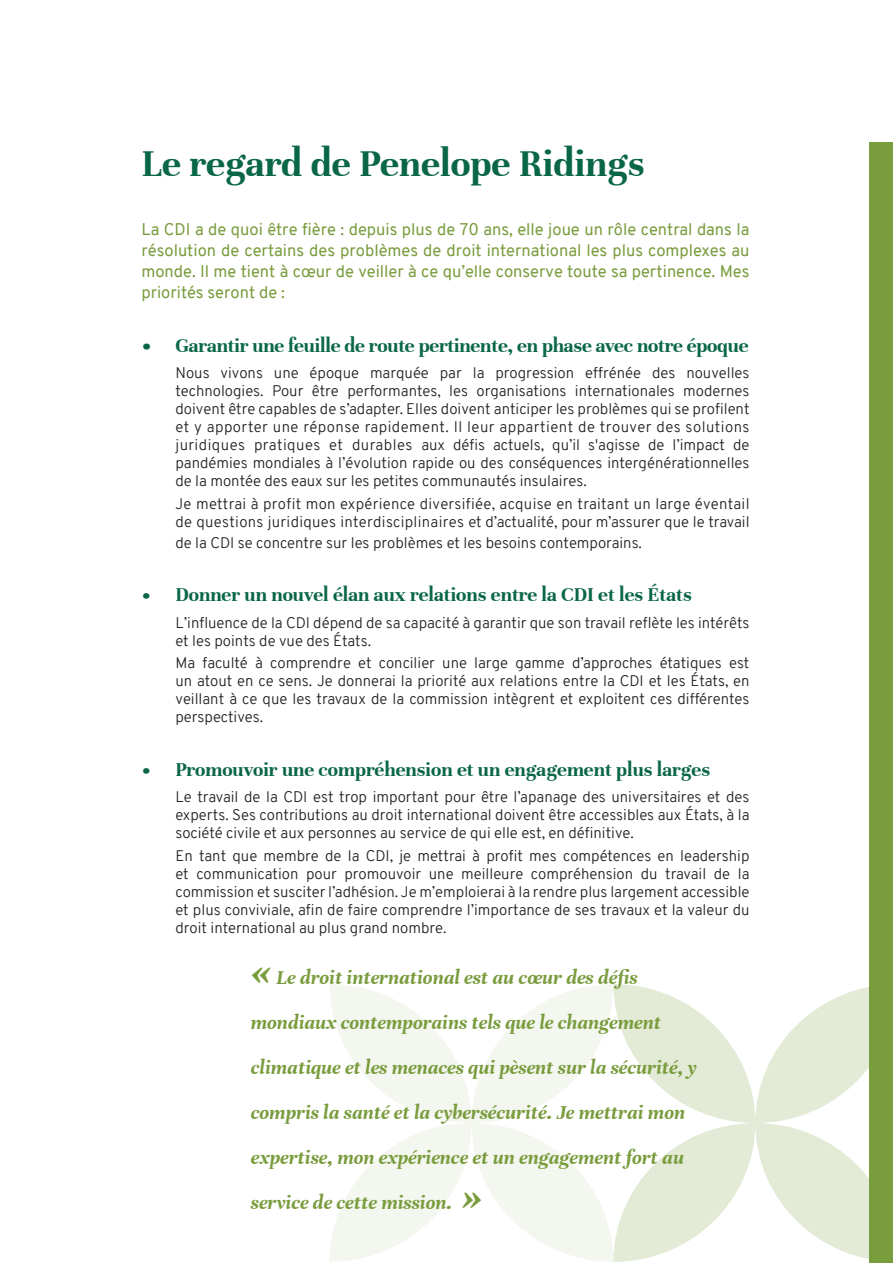
<style>
.page{position:relative;width:893px;height:1263px;background:#fff}
.page>*{position:absolute;margin:0;border:0;box-sizing:border-box;transform-origin:0 0}
.t1{font:700 40.5px "Unna";color:#096646}
.t2{font:italic 700 21px/45px "Unna";color:#799c3d}
.t3{font:700 21px "Unna";color:#096646}
.t4{font:16.5px/21px "Overpass";color:#799c3d;text-align:justify}
.t5{font:300 15px/18px "Overpass";color:#231f20;text-align:justify}
.t6{font:300 15px/18px "Overpass";letter-spacing:.02em;color:#231f20}
.s1{font-size:22.5px}
.s2{font-size:43.5px}
</style>
<div class="page">
<div style="left:870px;top:142px;width:23px;height:1121px;background:#799c3d"></div>
<svg style="left:613px;top:984px;width:257px;height:278px;fill:#e3ead6"></svg>
<svg style="left:330px;top:984px;width:283px;height:278px;fill:#f4f7ef"></svg>
<p class="t1" style="left:141px;top:140px;width:505px">Le regard de Penelope Ridings</p>
<p class="t4" style="left:141px;top:219px;width:610px">La CDI a de quoi être fière : depuis plus de 70 ans, elle joue un rôle central dans la résolution de certains des problèmes de droit international les plus complexes au monde. Il me tient à cœur de veiller à ce qu’elle conserve toute sa pertinence. Mes priorités seront de :</p>
<p class="t3" style="left:141px;top:333px;width:609px"><span class="s1">•</span> Garantir une feuille de route pertinente, en phase avec notre époque</p>
<p class="t5" style="left:175px;top:364px;width:576px">Nous vivons une époque marquée par la progression effrénée des nouvelles technologies. Pour être performantes, les organisations internationales modernes doivent être capables de s’adapter. Elles doivent anticiper les problèmes qui se profilent et y apporter une réponse rapidement. Il leur appartient de trouver des solutions juridiques pratiques et durables aux défis actuels, qu’il s'agisse de l’impact de pandémies mondiales à l’évolution rapide ou des conséquences intergénérationnelles de la montée des eaux sur les petites communautés insulaires.</p>
<p class="t6" style="left:175px;top:494px;width:576px">Je mettrai à profit mon expérience diversifiée, acquise en traitant un large éventail de questions juridiques interdisciplinaires et d’actualité, pour m’assurer que le travail</p>
<p class="t5" style="left:175px;top:533px;width:468px">de la CDI se concentre sur les problèmes et les besoins contemporains.</p>
<p class="t3" style="left:141px;top:583px;width:552px">• Donner un nouvel élan aux relations entre la CDI et les États</p>
<p class="t5" style="left:175px;top:614px;width:576px">L’influence de la CDI dépend de sa capacité à garantir que son travail reflète les intérêts et les points de vue des États.</p>
<p class="t5" style="left:175px;top:654px;width:576px">Ma faculté à comprendre et concilier une large gamme d’approches étatiques est un atout en ce sens. Je donnerai la priorité aux relations entre la CDI et les États, en veillant à ce que les travaux de la commission intègrent et exploitent ces différentes perspectives.</p>
<p class="t3" style="left:141px;top:757px;width:570px">• Promouvoir une compréhension et un engagement plus larges</p>
<p class="t5" style="left:175px;top:788px;width:576px">Le travail de la CDI est trop important pour être l’apanage des universitaires et des experts. Ses contributions au droit international doivent être accessibles aux États, à la société civile et aux personnes au service de qui elle est, en définitive.</p>
<p class="t5" style="left:175px;top:846px;width:576px">En tant que membre de la CDI, je mettrai à profit mes compétences en leadership et communication pour promouvoir une meilleure compréhension du travail de la commission et susciter l’adhésion. Je m’emploierai à la rendre plus largement accessible et plus conviviale, afin de faire comprendre l’importance de ses travaux et la valeur du droit international au plus grand nombre.</p>
<p class="t2" style="left:251px;top:955px;width:447px"><span class="s2">«</span> Le droit international est au cœur des défis mondiaux contemporains tels que le changement climatique et les menaces qui pèsent sur la sécurité, y compris la santé et la cybersécurité. Je mettrai mon expertise, mon expérience et un engagement fort au service de cette mission. <span class="s2">»</span></p>
</div>
